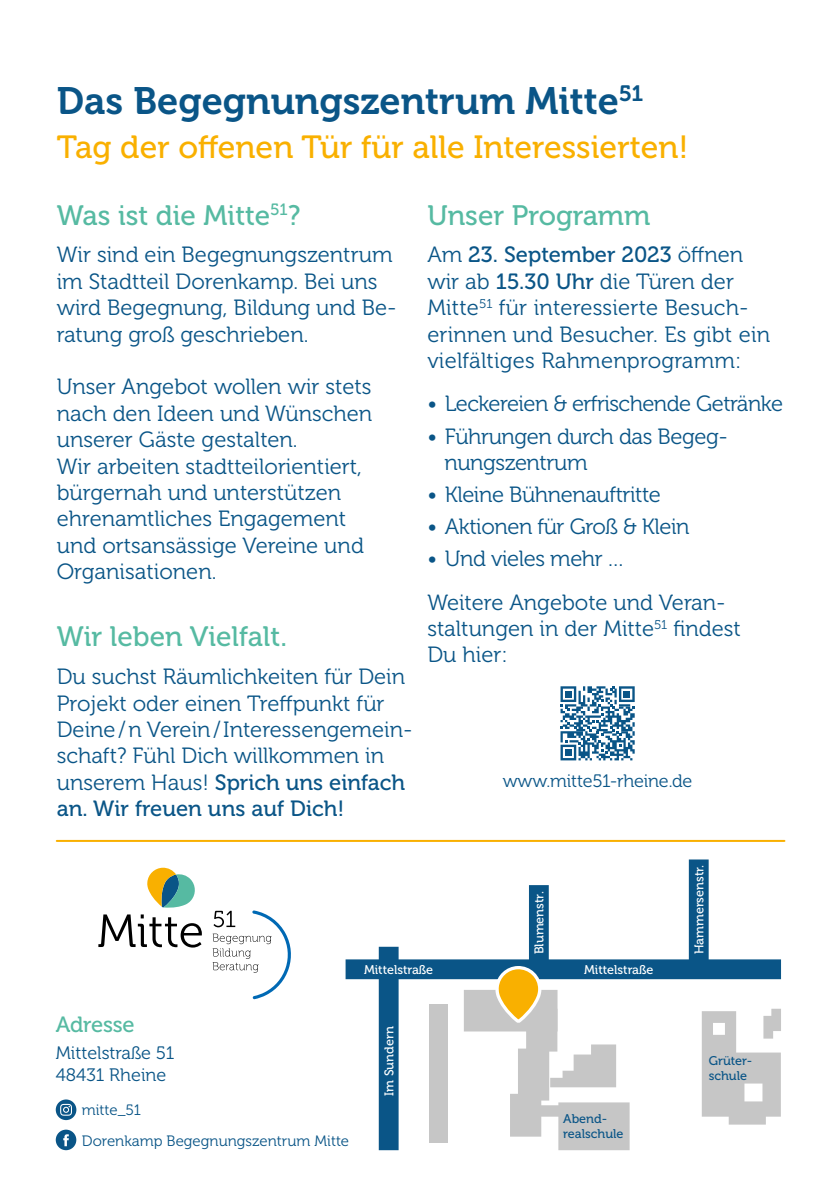
<style>
.page{position:relative;width:840px;height:1191px;background:#fff}
.page>*{position:absolute;margin:0;border:0;box-sizing:border-box;transform-origin:0 0}
.t1{font:38px "Museo 700";color:#0a5587}
.t2{font:32px "Museo 500";color:#f9b000}
.t3{font:28px "Museo 500";color:#56baa2}
.t4{font:22px/26.4px "Museo 300";color:#0a5587}
.t5{font:22px/26.4px "Museo 300";letter-spacing:-.02em;color:#0a5587}
.t6{font:22px/26.4px "Museo 500";color:#0a5587}
.t7{font:22px "Museo 300";letter-spacing:-.025em;color:#0a5587}
.t8{font:22px "Museo 500";letter-spacing:-.01em;color:#56baa2}
.t9{font:18px/22px "Museo 300";color:#0a5587}
.t10{font:15px "Museo 300";color:#0a5587}
.t11{font:12.6px "Museo 500";color:#fff}
.t12{font:12.6px/15.2px "Museo 500";color:#0a5587}
.s1{font-family:"Museo 300"}
.s2{font-family:"Museo 500"}
</style>
<div class="page">
<hr style="left:57px;top:840px;width:727px;height:2px;background:#f9b000">
<svg style="left:56px;top:1129px;width:20px;height:21px"></svg>
<svg style="left:56px;top:1099px;width:20px;height:21px"></svg>
<div style="left:378px;top:946px;width:20px;height:204px;background:#0a5587"></div>
<svg style="left:701px;top:1008px;width:79px;height:116px"></svg>
<div style="left:345px;top:959px;width:435px;height:20px;background:#0a5587"></div>
<div style="left:528px;top:885px;width:20px;height:79px;background:#0a5587"></div>
<div style="left:688px;top:859px;width:20px;height:105px;background:#0a5587"></div>
<div style="left:429px;top:1004px;width:18px;height:139px;background:#c6c6c6"></div>
<svg style="left:463px;top:966px;width:166px;height:184px"></svg>
<svg style="left:560px;top:686px;width:74px;height:74px"></svg>
<div style="left:564px;top:691px;width:7px;height:6px;background:#0a5587"></div>
<div style="left:623px;top:691px;width:7px;height:6px;background:#0a5587"></div>
<div style="left:564px;top:749px;width:7px;height:7px;background:#0a5587"></div>
<svg style="left:147px;top:867px;width:48px;height:41px"></svg>
<svg style="left:98px;top:914px;width:104px;height:33px"></svg>
<svg style="left:213px;top:910px;width:78px;height:89px"></svg>
<h1 class="t1" style="left:57px;top:79px;width:588px">Das Begegnungszentrum Mitte<sup>51</sup></h1>
<h2 class="t2" style="left:57px;top:129px;width:633px">Tag der offenen Tür für alle Interessierten!</h2>
<p class="t3" style="left:57px;top:200px;width:245px">Was ist die Mitte<sup>51</sup>?</p>
<p class="t4" style="left:57px;top:242px;width:341px">Wir sind ein Begegnungszentrum im Stadtteil Dorenkamp. Bei uns wird Begegnung, Bildung und Be&shy;ratung groß geschrieben.</p>
<p class="t4" style="left:57px;top:374px;width:317px">Unser Angebot wollen wir stets nach den Ideen und Wünschen unserer Gäste gestalten.<br>Wir arbeiten stadtteilorientiert, bürgernah und unterstützen ehrenamtliches Engagement und ortsansässige Vereine und<br>Organisationen.</p>
<p class="t3" style="left:427px;top:200px;width:224px">Unser Programm</p>
<p class="t6" style="left:427px;top:242px;width:317px"><span class="s1">Am</span> 23. September 2023 <span class="s1">öffnen</span></p>
<p class="t4" style="left:427px;top:268px;width:344px">wir ab <span class="s2">15.30 Uhr</span> die Türen der<br>Mitte<sup>51</sup> für interessierte Besuch&shy;erinnen und Besucher. Es gibt ein vielfältiges Rahmenprogramm:</p>
<p class="t7" style="left:427px;top:392px;width:357px">• Leckereien &amp; erfrischende Getränke</p>
<p class="t5" style="left:444px;top:423px;width:285px;text-indent:-17px">• Führungen durch das Begeg&shy;nungszentrum</p>
<p class="t5" style="left:427px;top:482px;width:235px">• Kleine Bühnenauftritte</p>
<p class="t5" style="left:427px;top:514px;width:263px">• Aktionen für Groß &amp; Klein</p>
<p class="t4" style="left:427px;top:537px;width:300px;line-height:43.4px">• Und vieles mehr …<br>Weitere Angebote und Veran-</p>
<p class="t4" style="left:427px;top:615px;width:315px">staltungen in der Mitte<sup>51</sup> findest<br>Du hier:</p>
<p class="t3" style="left:57px;top:621px;width:232px">Wir leben Vielfalt.</p>
<p class="t4" style="left:57px;top:664px;width:357px">Du suchst Räumlichkeiten für Dein Projekt oder einen Treffpunkt für Deine/n Verein/Interessengemein&shy;schaft? Fühl Dich willkommen in</p>
<p class="t6" style="left:57px;top:769px;width:350px"><span class="s1">unserem Haus!</span> Sprich uns einfach an. Wir freuen uns auf Dich!</p>
<p class="t9" style="left:502px;top:770px;width:191px">www.mitte51-rheine.de</p>
<p class="t11" style="left:532px;top:954px;width:64px;rotate:-90deg">Blumenstr.</p>
<p class="t11" style="left:364px;top:962px;width:71px">Mittelstraße</p>
<p class="t11" style="left:584px;top:962px;width:71px">Mittelstraße</p>
<p class="t8" style="left:56px;top:1012px;width:80px">Adresse</p>
<p class="t9" style="left:56px;top:1042px;width:120px">Mittelstraße 51<br>48431 Rheine</p>
<p class="t10" style="left:82px;top:1102px;width:61px">mitte_51</p>
<p class="t10" style="left:82px;top:1132px;width:268px">Dorenkamp Begegnungszentrum Mitte</p>
<p class="t11" style="left:382px;top:1095px;width:71px;rotate:-90deg">Im Sundern</p>
<p class="t12" style="left:563px;top:1111px;width:62px">Abend&shy;realschule</p>
<p class="t11" style="left:691px;top:954px;width:91px;rotate:-90deg">Hammersenstr.</p>
<p class="t12" style="left:708px;top:1053px;width:45px">Grüter&shy;schule</p>
</div>
